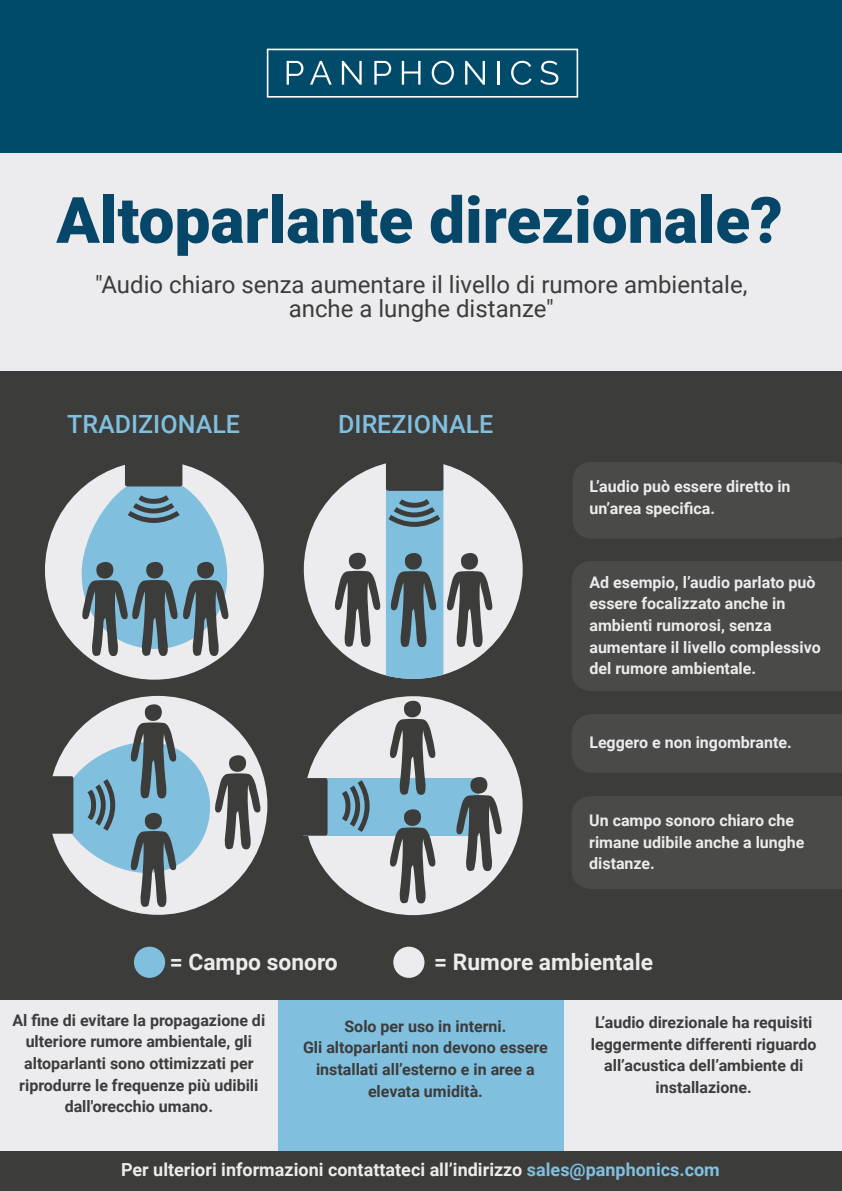
<style>
.page{position:relative;width:842px;height:1191px;background:#fff}
.page>*{position:absolute;margin:0;border:0;box-sizing:border-box;transform-origin:0 0}
.t1{font:900 64px "Roboto";color:#064668}
.t2{font:500 25.1px "Roboto";color:#80bfde}
.t3{font:24px/24px "Roboto";color:#3d3c3b;text-align:center}
.t4{font:700 22.8px "Roboto";color:#ecebed}
.t5{font:700 18px "Roboto";color:#ecebed}
.t6{font:700 16px/21.6px "Roboto";color:#3c3c3b;text-align:center}
.t7{font:700 16px/21.6px "Roboto";color:#ecebed}
.s1{color:#80c0e0}
</style>
<div class="page">
<div style="left:0;top:962px;width:279px;height:229px;background:#ecebed"></div>
<div style="left:279px;top:962px;width:286px;height:229px;background:#80bfde"></div>
<div style="left:564px;top:962px;width:278px;height:229px;background:#ecebed"></div>
<div style="left:0;top:0;width:842px;height:1000px;background:#3c3c3b"></div>
<div style="left:0;top:138px;width:842px;height:232px;background:#ecebed"></div>
<div style="left:0;top:0;width:842px;height:153px;background:#004a6a"></div>
<div style="left:134px;top:946px;width:31px;height:32px;background:#80bfde;border-radius:50%"></div>
<div style="left:393px;top:946px;width:31px;height:32px;background:#ecebed;border-radius:50%"></div>
<svg style="left:304px;top:494px;width:219px;height:150px;fill:#ecebed"></svg>
<svg style="left:332px;top:463px;width:161px;height:216px"></svg>
<svg style="left:45px;top:491px;width:219px;height:188px;fill:#ecebed"></svg>
<svg style="left:79px;top:464px;width:163px;height:196px"></svg>
<svg style="left:52px;top:702px;width:209px;height:209px"></svg>
<div style="left:304px;top:696px;width:219px;height:219px;background:#ecebed;border-radius:50%"></div>
<div style="left:304px;top:778px;width:175px;height:57px;background:#80bfde"></div>
<svg style="left:303px;top:778px;width:25px;height:57px"></svg>
<svg style="left:453px;top:777px;width:50px;height:98px"></svg>
<svg style="left:342px;top:780px;width:28px;height:52px"></svg>
<svg style="left:387px;top:809px;width:49px;height:95px"></svg>
<svg style="left:387px;top:699px;width:49px;height:96px"></svg>
<svg style="left:267px;top:49px;width:311px;height:49px"></svg>
<div style="left:572px;top:714px;width:270px;height:59px;background:#4a4a49"></div>
<div style="left:572px;top:796px;width:270px;height:93px;background:#4a4a49"></div>
<div style="left:573px;top:462px;width:269px;height:76px;background:#4a4a49"></div>
<div style="left:572px;top:561px;width:270px;height:130px;background:#4a4a49"></div>
<div style="left:0;top:1151px;width:842px;height:40px;background:#3c3c3b"></div>
<h1 class="t1" style="left:56px;top:195px;width:728px">Altoparlante direzionale?</h1>
<h3 class="t3" style="left:95px;top:275px;width:654px">"Audio chiaro senza aumentare il livello di rumore ambientale, anche a lunghe distanze"</h3>
<h2 class="t2" style="left:67px;top:414px;width:174px">TRADIZIONALE</h2>
<h2 class="t2" style="left:338px;top:414px;width:157px">DIREZIONALE</h2>
<p class="t7" style="left:590px;top:477px;width:202px">L’audio può essere diretto in un’area specifica.</p>
<p class="t7" style="left:589px;top:573px;width:233px">Ad esempio, l’audio parlato può essere focalizzato anche in ambienti rumorosi, senza aumentare il livello complessivo del rumore ambientale.</p>
<p class="t7" style="left:589px;top:733px;width:204px">Leggero e non ingombrante.</p>
<p class="t7" style="left:589px;top:811px;width:217px">Un campo sonoro chiaro che rimane udibile anche a lunghe distanze.</p>
<h3 class="t4" style="left:170px;top:953px;width:169px">= Campo sonoro</h3>
<h3 class="t4" style="left:434px;top:953px;width:220px">= Rumore ambientale</h3>
<p class="t6" style="left:12px;top:1011px;width:254px">Al fine di evitare la propagazione di ulteriore rumore ambientale, gli altoparlanti sono ottimizzati per riprodurre le frequenze più udibili dall'orecchio umano.</p>
<p class="t6" style="left:303px;top:1017px;width:246px">Solo per uso in interni.<br>Gli altoparlanti non devono essere installati all’esterno e in aree a elevata umidità.</p>
<p class="t6" style="left:591px;top:1013px;width:227px">L’audio direzionale ha requisiti leggermente differenti riguardo all’acustica dell’ambiente di installazione.</p>
<p class="t5" style="left:121px;top:1162px;width:600px">Per ulteriori informazioni contattateci all’indirizzo <span class="s1">sales@panphonics.com</span></p>
</div>
